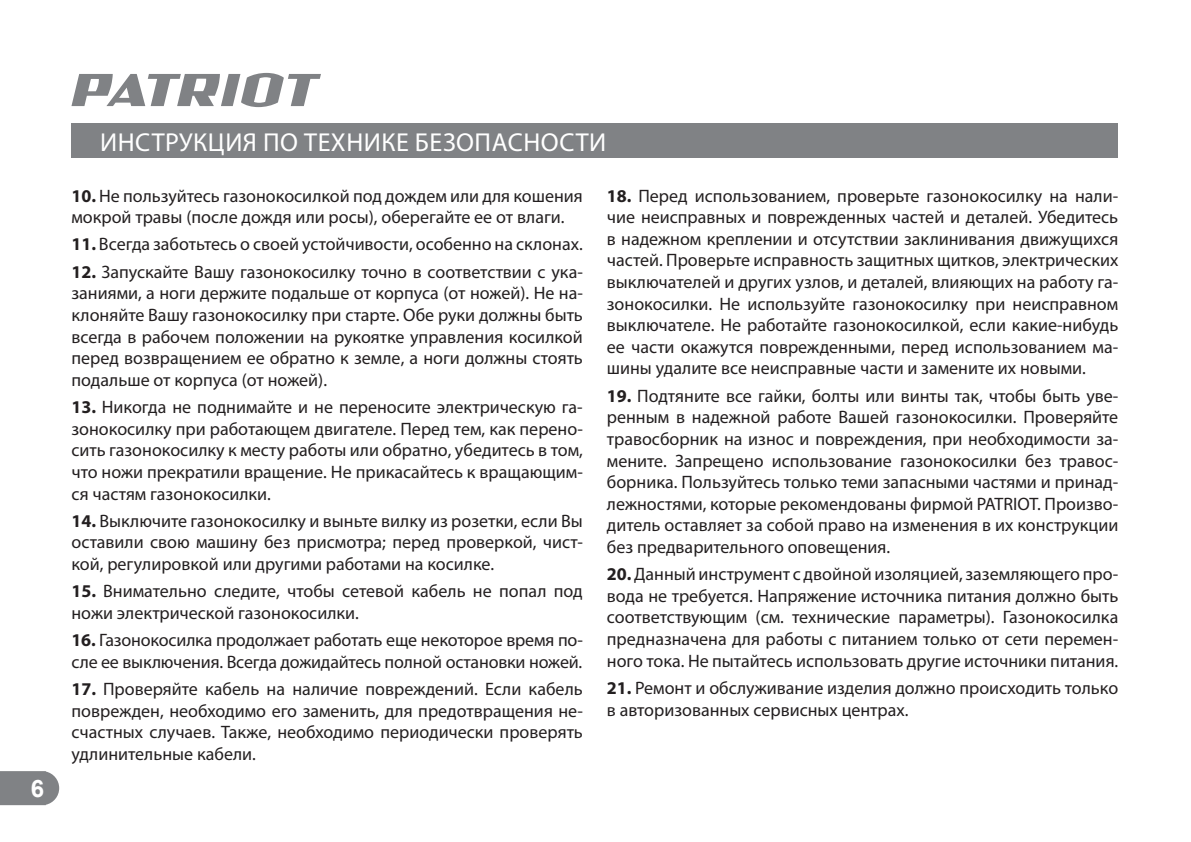
<style>
.page{position:relative;width:1191px;height:842px;background:#fff}
.page>*{position:absolute;margin:0;border:0;box-sizing:border-box;transform-origin:0 0}
.t1{font:26px "Myriad Pro";letter-spacing:.02em;color:#fff}
.t2{font:700 24px "Arial";color:#fff}
.t3{font:18px/21.6px "Myriad Pro";color:#231f20;text-align:justify}
.s1{font-weight:700}
</style>
<div class="page">
<svg style="left:0;top:771px;width:59px;height:34px"></svg>
<svg style="left:71px;top:73px;width:250px;height:34px"></svg>
<div style="left:71px;top:124px;width:1047px;height:34px;background:#808285"></div>
<h2 class="t2" style="left:31px;top:774px;width:15px">6</h2>
<h1 class="t1" style="left:100px;top:129px;width:508px">ИНСТРУКЦИЯ ПО ТЕХНИКЕ БЕЗОПАСНОСТИ</h1>
<p class="t3" style="left:71px;top:185px;width:513px"><span class="s1">10.</span> Не пользуйтесь газонокосилкой под дождем или для кошения мокрой травы (после дождя или росы), оберегайте ее от влаги.</p>
<p class="t3" style="left:71px;top:234px;width:513px"><span class="s1">11.</span> Всегда заботьтесь о своей устойчивости, особенно на склонах.</p>
<p class="t3" style="left:71px;top:261px;width:513px"><span class="s1">12.</span> Запускайте Вашу газонокосилку точно в соответствии с ука&shy;заниями, а ноги держите подальше от корпуса (от ножей). Не на&shy;клоняйте Вашу газонокосилку при старте. Обе руки должны быть всегда в рабочем положении на рукоятке управления косилкой перед возвращением ее обратно к земле, а ноги должны стоять подальше от корпуса (от ножей).</p>
<p class="t3" style="left:71px;top:397px;width:513px"><span class="s1">13.</span> Никогда не поднимайте и не переносите электрическую га&shy;зонокосилку при работающем двигателе. Перед тем, как перено&shy;сить газонокосилку к месту работы или обратно, убедитесь в том, что ножи прекратили вращение. Не прикасайтесь к вращающим&shy;ся частям газонокосилки.</p>
<p class="t3" style="left:71px;top:510px;width:513px"><span class="s1">14.</span> Выключите газонокосилку и выньте вилку из розетки, если Вы оставили свою машину без присмотра; перед проверкой, чист&shy;кой, регулировкой или другими работами на косилке.</p>
<p class="t3" style="left:71px;top:581px;width:513px"><span class="s1">15.</span> Внимательно следите, чтобы сетевой кабель не попал под ножи электрической газонокосилки.</p>
<p class="t3" style="left:71px;top:630px;width:513px"><span class="s1">16.</span> Газонокосилка продолжает работать еще некоторое время по&shy;сле ее выключения. Всегда дожидайтесь полной остановки ножей.</p>
<p class="t3" style="left:71px;top:679px;width:513px"><span class="s1">17.</span> Проверяйте кабель на наличие повреждений. Если кабель поврежден, необходимо его заменить, для предотвращения не&shy;счастных случаев. Также, необходимо периодически проверять удлинительные кабели.</p>
<p class="t3" style="left:607px;top:185px;width:513px"><span class="s1">18.</span> Перед использованием, проверьте газонокосилку на нали&shy;чие неисправных и поврежденных частей и деталей. Убедитесь в надежном креплении и отсутствии заклинивания движущихся частей. Проверьте исправность защитных щитков, электрических выключателей и других узлов, и деталей, влияющих на работу га&shy;зонокосилки. Не используйте газонокосилку при неисправном выключателе. Не работайте газонокосилкой, если какие-нибудь ее части окажутся поврежденными, перед использованием ма&shy;шины удалите все неисправные части и замените их новыми.</p>
<p class="t3" style="left:607px;top:385px;width:513px"><span class="s1">19.</span> Подтяните все гайки, болты или винты так, чтобы быть уве&shy;ренным в надежной работе Вашей газонокосилки. Проверяйте травосборник на износ и повреждения, при необходимости за&shy;мените. Запрещено использование газонокосилки без травос&shy;борника. Пользуйтесь только теми запасными частями и принад&shy;лежностями, которые рекомендованы фирмой PATRIOT. Произво&shy;дитель оставляет за собой право на изменения в их конструкции без предварительного оповещения.</p>
<p class="t3" style="left:607px;top:564px;width:513px"><span class="s1">20.</span> Данный инструмент с двойной изоляцией, заземляющего про&shy;вода не требуется. Напряжение источника питания должно быть соответствующим (см. технические параметры). Газонокосилка предназначена для работы с питанием только от сети перемен&shy;ного тока. Не пытайтесь использовать другие источники питания.</p>
<p class="t3" style="left:607px;top:678px;width:513px"><span class="s1">21.</span> Ремонт и обслуживание изделия должно происходить только в авторизованных сервисных центрах.</p>
</div>
